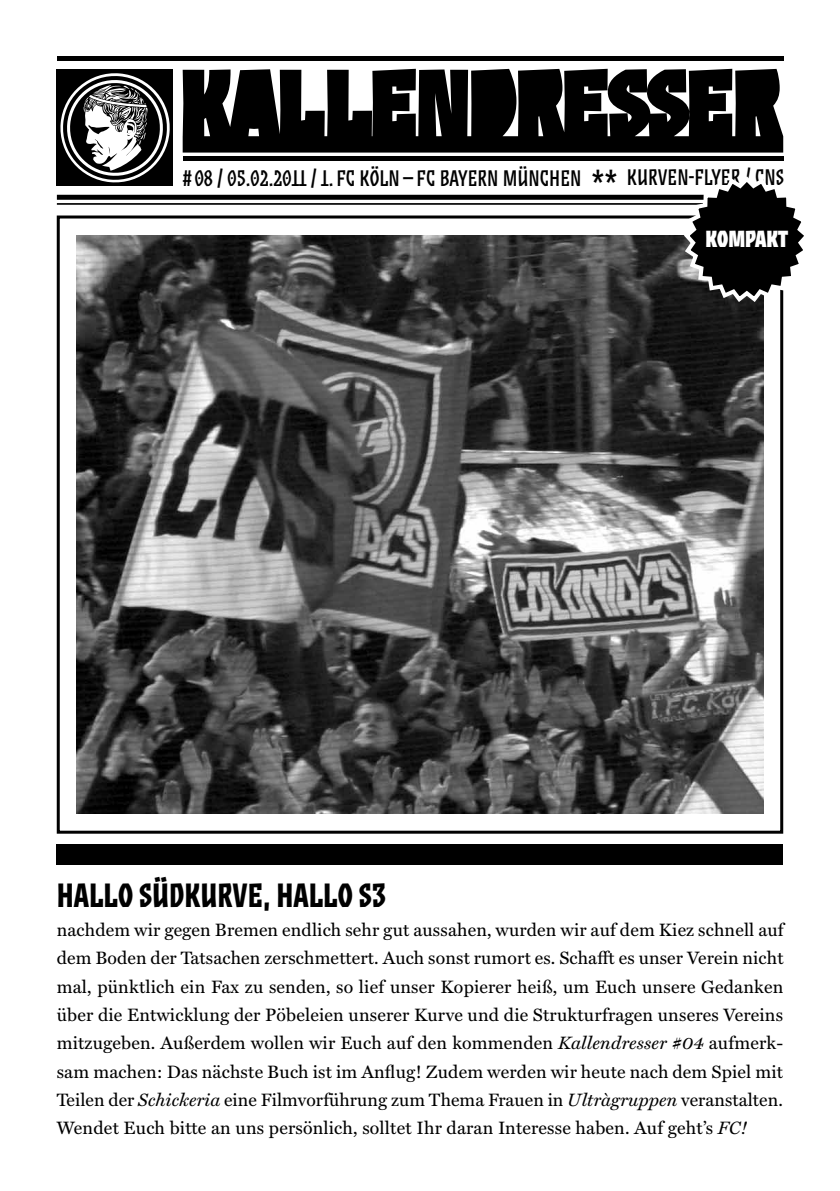
<style>
.page{position:relative;width:840px;height:1191px;background:#fff}
.page>*{position:absolute;margin:0;border:0;box-sizing:border-box;transform-origin:0 0}
.t1{font:36px "Zalamander Caps";color:#000}
.t2{font:600 34px "Zalamander Caps";color:#000}
.t3{font:700 23.6px "Zalamander Caps";color:#fff}
.t4{font:22.8px "Zalamander Caps";color:#000}
.t5{font:18px/28.4px "Miller Text";letter-spacing:.01em;color:#000;text-align:justify}
.s1{font-style:italic}
</style>
<div class="page">
<div style="left:57px;top:215px;width:725px;height:618px;border:3px solid #000"></div>
<img style="left:77px;top:235px;width:685px;height:578px">
<svg style="left:182px;top:69px;width:600px;height:84px;background:#2c2c2c"></svg>
<svg style="left:691px;top:109px;width:2px;height:8px"></svg>
<div style="left:57px;top:70px;width:116px;height:116px;background:#000"></div>
<svg style="left:60px;top:73px;width:110px;height:110px"></svg>
<hr style="left:57px;top:57px;width:725px;height:4px;background:#000">
<hr style="left:183px;top:156px;width:599px;height:4px;background:#000">
<div style="left:57px;top:195px;width:725px;height:5px;background:#000"></div>
<hr style="left:57px;top:203px;width:725px;height:2px;background:#000">
<div style="left:57px;top:845px;width:725px;height:20px;background:#000"></div>
<svg style="left:680px;top:182px;width:124px;height:123px"></svg>
<p class="t4" style="left:183px;top:163px;width:400px"># 08 / 05.02.2011 / 1. FC KÖLN – FC BAYERN MÜNCHEN</p>
<p class="t4" style="left:626px;top:162px;width:158px">KURVEN-FLYER / CNS</p>
<h1 class="t1" style="left:591px;top:161px;width:28px">**</h1>
<h3 class="t3" style="left:705px;top:224px;width:84px">KOMPAKT</h3>
<h2 class="t2" style="left:57px;top:873px;width:331px">HALLO SÜDKURVE, HALLO S3</h2>
<p class="t5" style="left:57px;top:915px;width:728px">nachdem wir gegen Bremen endlich sehr gut aussahen, wurden wir auf dem Kiez schnell auf dem Boden der Tatsachen zerschmettert. Auch sonst rumort es. Schafft es unser Verein nicht mal, pünktlich ein Fax zu senden, so lief unser Kopierer heiß, um Euch unsere Gedanken über die Entwicklung der Pöbeleien unserer Kurve und die Strukturfragen unseres Vereins mitzugeben. Außerdem wollen wir Euch auf den kommenden <span class="s1">Kallendresser #04</span> aufmerk&shy;sam machen: Das nächste Buch ist im Anflug! Zudem werden wir heute nach dem Spiel mit Teilen der <span class="s1">Schickeria</span> eine Filmvorführung zum Thema Frauen in <span class="s1">Ultràgruppen</span> veranstalten.<br>Wendet Euch bitte an uns persönlich, solltet Ihr daran Interesse haben. Auf geht’s <span class="s1">FC!</span></p>
</div>
